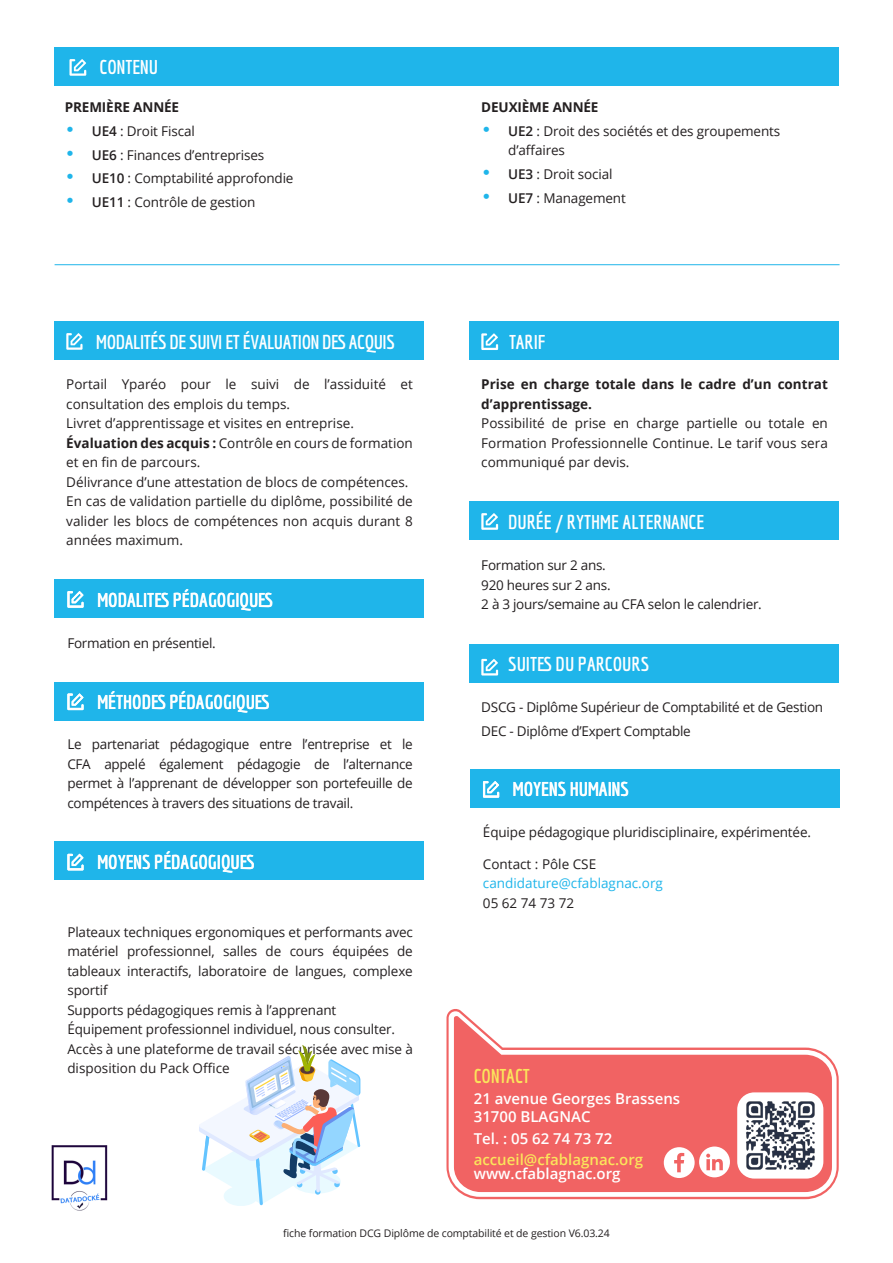
<style>
.page{position:relative;width:893px;height:1263px;background:#fff}
.page>*{position:absolute;margin:0;border:0;box-sizing:border-box;transform-origin:0 0}
.t1{font:700 19.5px "Economica";color:#fff}
.t2{font:700 19.5px "Economica";letter-spacing:-.02em;color:#fff}
.t3{font:700 19.5px "Economica";color:#fbe55b}
.t4{font:600 15px "Open Sans";color:#fff}
.t5{font:600 15px "Open Sans";color:#fbe55b}
.t6{font:13.5px/19.5px "Open Sans";letter-spacing:-.01em;color:#231f20}
.t7{font:700 13.5px/19.5px "Open Sans";color:#231f20}
.t8{font:13.5px "Open Sans";color:#1fb5ea}
.t9{font:10.5px "Open Sans";letter-spacing:-.01em;color:#231f20}
.s1{font-family:"Futura";font-weight:700;font-size:18px;color:#1fb5ea}
.s2{font-weight:600}
.s3{font-weight:700}
</style>
<div class="page">
<div style="left:54px;top:321px;width:370px;height:39px;background:#1fb5ea"></div>
<div style="left:54px;top:48px;width:785px;height:38px;background:#1fb5ea"></div>
<div style="left:469px;top:645px;width:370px;height:38px;background:#1fb5ea"></div>
<div style="left:469px;top:502px;width:370px;height:38px;background:#1fb5ea"></div>
<svg style="left:66px;top:333px;width:17px;height:17px"></svg>
<div style="left:54px;top:580px;width:370px;height:38px;background:#1fb5ea"></div>
<svg style="left:67px;top:591px;width:17px;height:17px"></svg>
<div style="left:54px;top:682px;width:370px;height:38px;background:#1fb5ea"></div>
<svg style="left:67px;top:693px;width:17px;height:17px"></svg>
<div style="left:54px;top:842px;width:370px;height:38px;background:#1fb5ea"></div>
<svg style="left:67px;top:854px;width:17px;height:16px"></svg>
<div style="left:469px;top:321px;width:370px;height:39px;background:#1fb5ea"></div>
<svg style="left:481px;top:333px;width:17px;height:17px"></svg>
<svg style="left:481px;top:513px;width:17px;height:17px"></svg>
<svg style="left:481px;top:659px;width:17px;height:16px"></svg>
<div style="left:470px;top:770px;width:369px;height:38px;background:#1fb5ea"></div>
<svg style="left:483px;top:781px;width:16px;height:17px"></svg>
<svg style="left:69px;top:59px;width:17px;height:17px"></svg>
<hr style="left:55px;top:264px;width:784px;height:1px;background:#1fb5ea">
<svg style="left:199px;top:1045px;width:161px;height:161px"></svg>
<svg style="left:446px;top:1009px;width:393px;height:190px"></svg>
<svg style="left:454px;top:1016px;width:378px;height:176px;fill:#f16363"></svg>
<img style="left:51px;top:1145px;width:57px;height:65px">
<img style="left:737px;top:1092px;width:86px;height:86px">
<svg style="left:664px;top:1146px;width:66px;height:32px"></svg>
<p class="t1" style="left:99px;top:56px;width:60px">CONTENU</p>
<p class="t7" style="left:65px;top:97px;width:116px">PREMIÈRE ANNÉE</p>
<p class="t6" style="left:65px;top:121px;width:131px"><span class="s1">•</span> <span class="s2">UE4</span> : Droit Fiscal</p>
<p class="t6" style="left:65px;top:145px;width:201px"><span class="s1">•</span> <span class="s2">UE6</span> : Finances d’entreprises</p>
<p class="t6" style="left:65px;top:168px;width:230px"><span class="s1">•</span> <span class="s2">UE10</span> : Comptabilité approfondie</p>
<p class="t6" style="left:65px;top:192px;width:192px"><span class="s1">•</span> <span class="s2">UE11</span> : Contrôle de gestion</p>
<p class="t2" style="left:96px;top:330px;width:300px">MODALITÉS DE SUIVI ET ÉVALUATION DES ACQUIS</p>
<p class="t6" style="left:66px;top:374px;width:348px">Portail Yparéo pour le suivi de l’assiduité et consultation des emplois du temps.</p>
<p class="t6" style="left:66px;top:413px;width:289px">Livret d’apprentissage et visites en entreprise.</p>
<p class="t6" style="left:66px;top:433px;width:348px"><span class="s3">Évaluation des acquis :</span> Contrôle en cours de formation et en fin de parcours.</p>
<p class="t6" style="left:66px;top:472px;width:344px">Délivrance d’une attestation de blocs de compétences.</p>
<p class="t6" style="left:66px;top:491px;width:348px;text-align:justify">En cas de validation partielle du diplôme, possibilité de valider les blocs de compétences non acquis durant 8 années maximum.</p>
<p class="t1" style="left:97px;top:588px;width:177px">MODALITES PÉDAGOGIQUES</p>
<p class="t6" style="left:67px;top:633px;width:150px">Formation en présentiel.</p>
<p class="t1" style="left:97px;top:691px;width:174px">MÉTHODES PÉDAGOGIQUES</p>
<p class="t6" style="left:67px;top:734px;width:347px;text-align:justify">Le partenariat pédagogique entre l’entreprise et le CFA appelé également pédagogie de l’alternance permet à l’apprenant de développer son portefeuille de compétences à travers des situations de travail.</p>
<p class="t1" style="left:97px;top:850px;width:159px">MOYENS PÉDAGOGIQUES</p>
<p class="t6" style="left:67px;top:922px;width:347px;text-align:justify">Plateaux techniques ergonomiques et performants avec matériel professionnel, salles de cours équipées de tableaux interactifs, laboratoire de langues, complexe sportif</p>
<p class="t6" style="left:67px;top:1000px;width:271px">Supports pédagogiques remis à l’apprenant</p>
<p class="t6" style="left:67px;top:1019px;width:329px">Équipement professionnel individuel, nous consulter.</p>
<p class="t6" style="left:67px;top:1039px;width:347px">Accès à une plateforme de travail sécurisée avec mise à disposition du Pack Office</p>
<p class="t7" style="left:481px;top:97px;width:119px">DEUXIÈME ANNÉE</p>
<p class="t6" style="left:508px;top:121px;width:273px;text-indent:-27px"><span class="s1">•</span> <span class="s2">UE2</span> : Droit des sociétés et des groupements d’affaires</p>
<p class="t6" style="left:481px;top:164px;width:133px"><span class="s1">•</span> <span class="s2">UE3</span> : Droit social</p>
<p class="t6" style="left:481px;top:188px;width:146px"><span class="s1">•</span> <span class="s2">UE7</span> : Management</p>
<p class="t1" style="left:509px;top:330px;width:38px">TARIF</p>
<p class="t7" style="left:481px;top:374px;width:348px">Prise en charge totale dans le cadre d’un contrat d’apprentissage.</p>
<p class="t6" style="left:481px;top:413px;width:348px;text-align:justify">Possibilité de prise en charge partielle ou totale en Formation Professionnelle Continue. Le tarif vous sera communiqué par devis.</p>
<p class="t1" style="left:508px;top:510px;width:198px">DURÉE / RYTHME ALTERNANCE</p>
<p class="t6" style="left:481px;top:555px;width:126px">Formation sur 2 ans.</p>
<p class="t6" style="left:481px;top:575px;width:131px">920 heures sur 2 ans.</p>
<p class="t6" style="left:481px;top:594px;width:282px">2 à 3 jours/semaine au CFA selon le calendrier.</p>
<p class="t1" style="left:508px;top:653px;width:142px">SUITES DU PARCOURS</p>
<p class="t6" style="left:481px;top:697px;width:343px">DSCG - Diplôme Supérieur de Comptabilité et de Gestion</p>
<p class="t6" style="left:481px;top:721px;width:211px">DEC - Diplôme d’Expert Comptable</p>
<p class="t1" style="left:513px;top:778px;width:118px">MOYENS HUMAINS</p>
<p class="t6" style="left:483px;top:822px;width:330px">Équipe pédagogique pluridisciplinaire, expérimentée.</p>
<p class="t6" style="left:483px;top:854px;width:115px">Contact : Pôle CSE</p>
<p class="t8" style="left:483px;top:874px;width:181px">candidature@cfablagnac.org</p>
<p class="t6" style="left:483px;top:893px;width:93px">05 62 74 73 72</p>
<p class="t3" style="left:474px;top:1064px;width:58px">CONTACT</p>
<p class="t4" style="left:474px;top:1088px;width:208px">21 avenue Georges Brassens</p>
<p class="t4" style="left:474px;top:1106px;width:118px">31700 BLAGNAC</p>
<p class="t4" style="left:474px;top:1128px;width:140px">Tel. : 05 62 74 73 72</p>
<p class="t5" style="left:474px;top:1150px;width:171px">accueil@cfablagnac.org</p>
<p class="t4" style="left:474px;top:1164px;width:148px">www.cfablagnac.org</p>
<p class="t9" style="left:283px;top:1225px;width:328px">fiche formation DCG Diplôme de comptabilité et de gestion V6.03.24</p>
</div>
